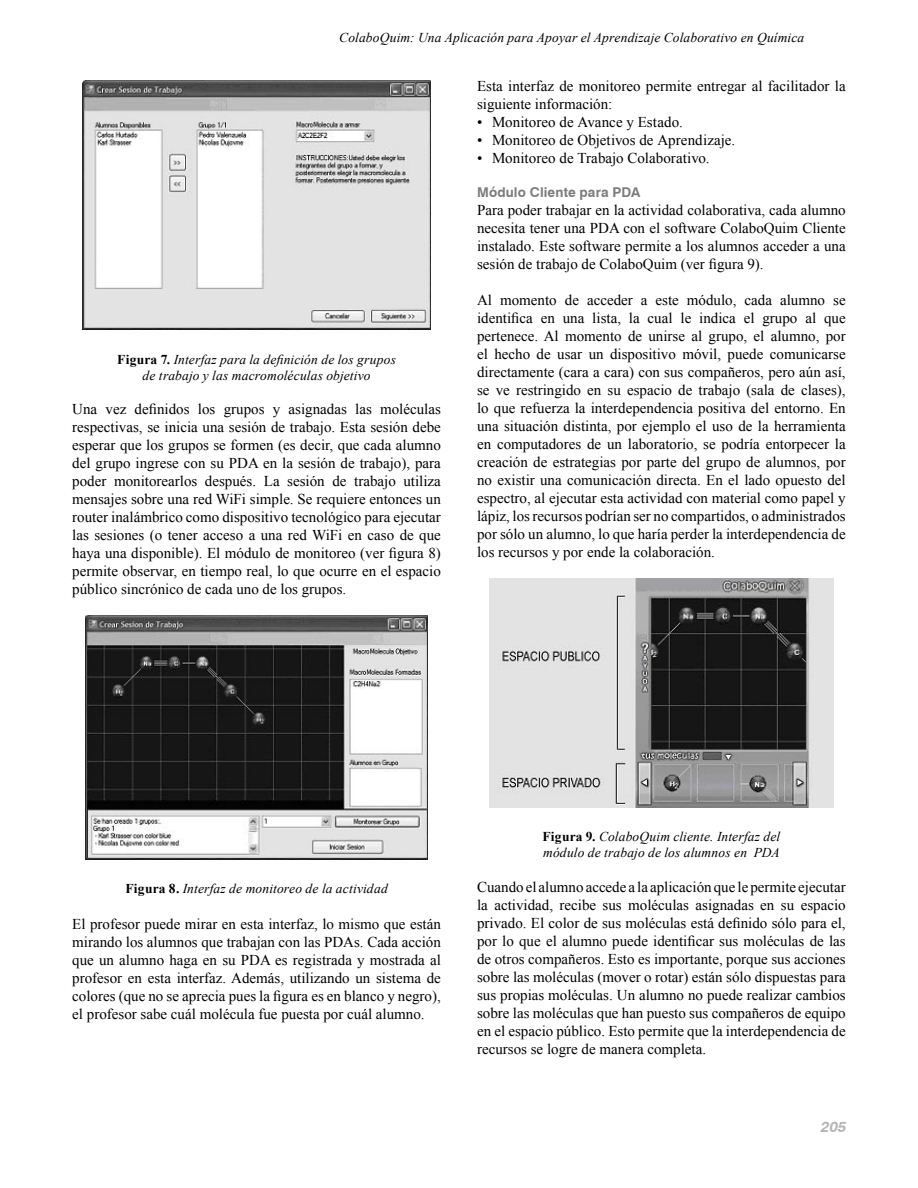
<style>
.page{position:relative;width:918px;height:1188px;background:#fff}
.page>*{position:absolute;margin:0;border:0;box-sizing:border-box;transform-origin:0 0}
.Parrafo_normal{font:15px/18px "Times New Roman";color:#000;text-align:justify}
.Con_viñetas{font:15px "Times New Roman";letter-spacing:.005em;color:#000}
.t1{font:italic 700 15px "Swiss 721 BT";color:#b6b6b6}
.Figura{font:italic 13.5px/16.2px "Times New Roman";letter-spacing:.01em;color:#000;text-align:center}
.Titulo2_GRIS{font:700 13.5px "Swiss 721 BT";letter-spacing:.01em;color:#7c7c7c}
.s1{font-weight:700;font-style:normal}
</style>
<div class="page">
<img style="left:82px;top:81px;width:349px;height:249px">
<img style="left:86px;top:615px;width:342px;height:244px">
<img style="left:490px;top:578px;width:343px;height:229px">
<p class="Figura" style="left:339px;top:29px;width:467px">ColaboQuim: Una Aplicación para Apoyar el Aprendizaje Colaborativo en Química</p>
<p class="Figura" style="left:117px;top:351px;width:280px"><span class="s1">Figura 7.</span> Interfaz para la definición de los grupos de trabajo y las macromoléculas objetivo</p>
<p class="Parrafo_normal" style="left:72px;top:400px;width:370px">Una vez definidos los grupos y asignadas las moléculas respectivas, se inicia una sesión de trabajo. Esta sesión debe esperar que los grupos se formen (es decir, que cada alumno del grupo ingrese con su PDA en la sesión de trabajo), para poder monitorearlos después. La sesión de trabajo utiliza mensajes sobre una red WiFi simple. Se requiere entonces un router inalámbrico como dispositivo tecnológico para ejecutar las sesiones (o tener acceso a una red WiFi en caso de que haya una disponible). El módulo de monitoreo (ver figura 8) permite observar, en tiempo real, lo que ocurre en el espacio público sincrónico de cada uno de los grupos.</p>
<p class="Parrafo_normal" style="left:477px;top:77px;width:370px">Esta interfaz de monitoreo permite entregar al facilitador la siguiente información:</p>
<p class="Con_viñetas" style="left:477px;top:112px;width:207px">• Monitoreo de Avance y Estado.</p>
<p class="Con_viñetas" style="left:477px;top:130px;width:260px">• Monitoreo de Objetivos de Aprendizaje.</p>
<p class="Con_viñetas" style="left:477px;top:148px;width:234px">• Monitoreo de Trabajo Colaborativo.</p>
<p class="Titulo2_GRIS" style="left:477px;top:184px;width:165px">Módulo Cliente para PDA</p>
<p class="Parrafo_normal" style="left:477px;top:201px;width:370px">Para poder trabajar en la actividad colaborativa, cada alumno necesita tener una PDA con el software ColaboQuim Cliente instalado. Este software permite a los alumnos acceder a una sesión de trabajo de ColaboQuim (ver figura 9).</p>
<p class="Parrafo_normal" style="left:477px;top:291px;width:370px">Al momento de acceder a este módulo, cada alumno se identifica en una lista, la cual le indica el grupo al que pertenece. Al momento de unirse al grupo, el alumno, por el hecho de usar un dispositivo móvil, puede comunicarse directamente (cara a cara) con sus compañeros, pero aún así, se ve restringido en su espacio de trabajo (sala de clases), lo que refuerza la interdependencia positiva del entorno. En una situación distinta, por ejemplo el uso de la herramienta en computadores de un laboratorio, se podría entorpecer la creación de estrategias por parte del grupo de alumnos, por no existir una comunicación directa. En el lado opuesto del espectro, al ejecutar esta actividad con material como papel y lápiz, los recursos podrían ser no compartidos, o administrados por sólo un alumno, lo que haría perder la interdependencia de los recursos y por ende la colaboración.</p>
<p class="Figura" style="left:125px;top:881px;width:264px"><span class="s1">Figura 8.</span> Interfaz de monitoreo de la actividad</p>
<p class="Parrafo_normal" style="left:72px;top:915px;width:370px">El profesor puede mirar en esta interfaz, lo mismo que están mirando los alumnos que trabajan con las PDAs. Cada acción que un alumno haga en su PDA es registrada y mostrada al profesor en esta interfaz. Además, utilizando un sistema de colores (que no se aprecia pues la figura es en blanco y negro), el profesor sabe cuál molécula fue puesta por cuál alumno.</p>
<p class="Figura" style="left:542px;top:828px;width:239px;text-align:left"><span class="s1">Figura 9.</span> ColaboQuim cliente. Interfaz del módulo de trabajo de los alumnos en PDA</p>
<p class="Parrafo_normal" style="left:477px;top:877px;width:370px">Cuando el alumno accede a la aplicación que le permite ejecutar la actividad, recibe sus moléculas asignadas en su espacio privado. El color de sus moléculas está definido sólo para el, por lo que el alumno puede identificar sus moléculas de las de otros compañeros. Esto es importante, porque sus acciones sobre las moléculas (mover o rotar) están sólo dispuestas para sus propias moléculas. Un alumno no puede realizar cambios sobre las moléculas que han puesto sus compañeros de equipo en el espacio público. Esto permite que la interdependencia de recursos se logre de manera completa.</p>
<p class="t1" style="left:820px;top:1117px;width:30px">205</p>
</div>
